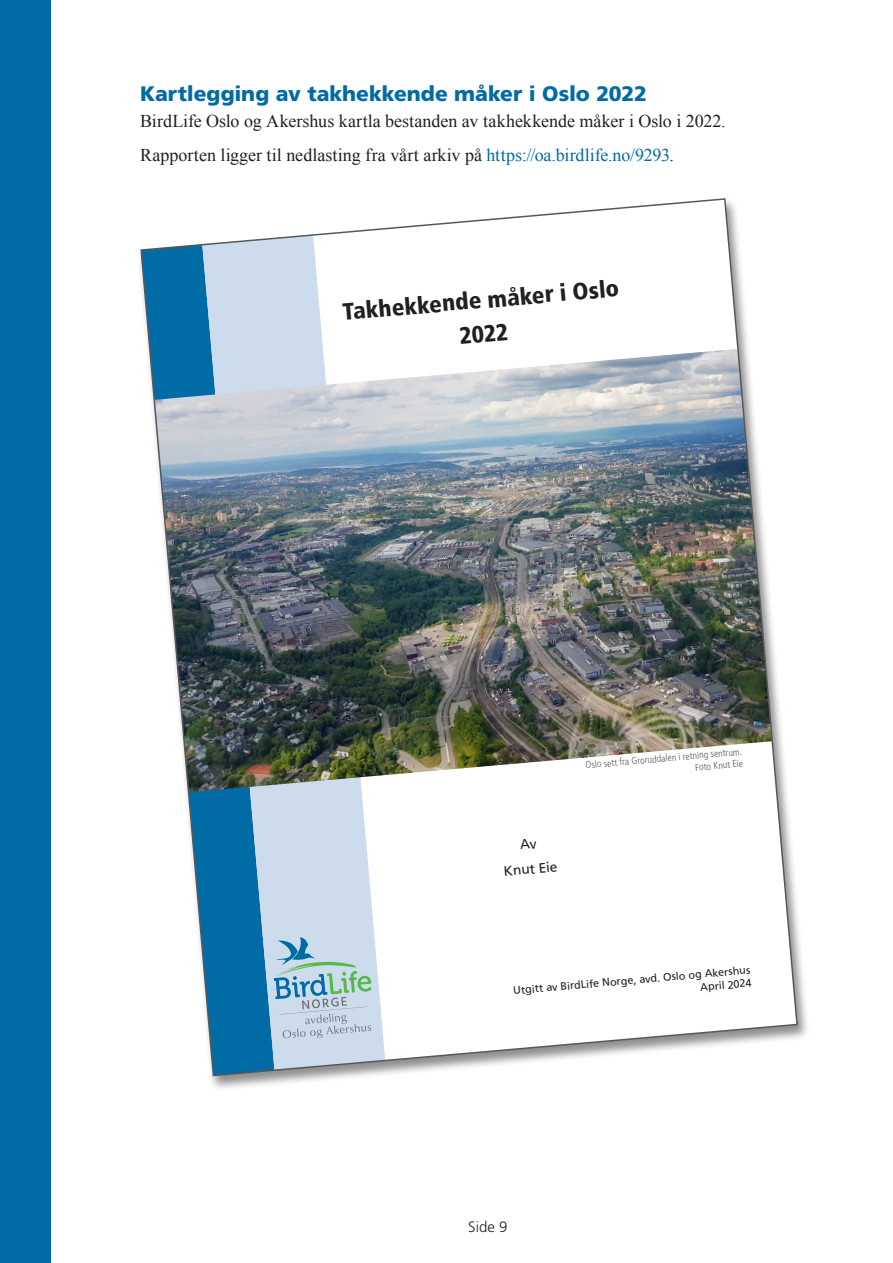
<style>
.page{position:relative;width:893px;height:1263px;background:#fff}
.page>*{position:absolute;margin:0;border:0;box-sizing:border-box;transform-origin:0 0}
.t1{font:900 condensed 23.55px/33.9px "Frutiger LT Pro";color:#231f20;text-align:center}
.Underrubrikk{font:900 21px "Frutiger LT Pro";color:#006ba4}
.Brødtekst{font:18px "Times New Roman";color:#231f20}
.t2{font:300 15px "Frutiger LT Pro";color:#231f20}
.t3{font:13.8px/24.9px "Frutiger LT Pro";color:#231f20;text-align:center}
.t4{font:10.8px/13px "Frutiger LT Pro";color:#231f20;text-align:right}
.t5{font:300 condensed 9.9px/11.9px "Frutiger LT Pro";color:#57585a;text-align:right}
.s1{color:#006ba4}
</style>
<div class="page">
<div style="left:0;top:0;width:51px;height:1263px;background:#006ba4"></div>
<div style="left:137px;top:198px;width:673px;height:894px;background:#231f20;opacity:.5"></div>
<img style="left:140px;top:198px;width:659px;height:879px">
<p class="Underrubrikk" style="left:140px;top:81px;width:508px">Kartlegging av takhekkende måker i Oslo 2022</p>
<p class="Brødtekst" style="left:140px;top:109px;width:587px">BirdLife Oslo og Akershus kartla bestanden av takhekkende måker i Oslo i 2022.</p>
<p class="Brødtekst" style="left:140px;top:143px;width:535px">Rapporten ligger til nedlasting fra vårt arkiv på <span class="s1">https://oa.birdlife.no/9293</span>.</p>
<p class="t1" style="left:341px;top:295px;width:279px;rotate:-5deg">Takhekkende måker i Oslo<br>2022</p>
<p class="t3" style="left:501px;top:834px;width:55px;rotate:-5deg">Av<br>Knut Eie</p>
<p class="t5" style="left:585px;top:759px;width:159px;rotate:-5deg">Oslo sett fra Groruddalen i retning sentrum.<br>Foto Knut Eie</p>
<p class="t4" style="left:513px;top:984px;width:239px;rotate:-5deg">Utgitt av BirdLife Norge, avd. Oslo og Akershus<br>April 2024</p>
<p class="t2" style="left:468px;top:1218px;width:41px">Side 9</p>
</div>
